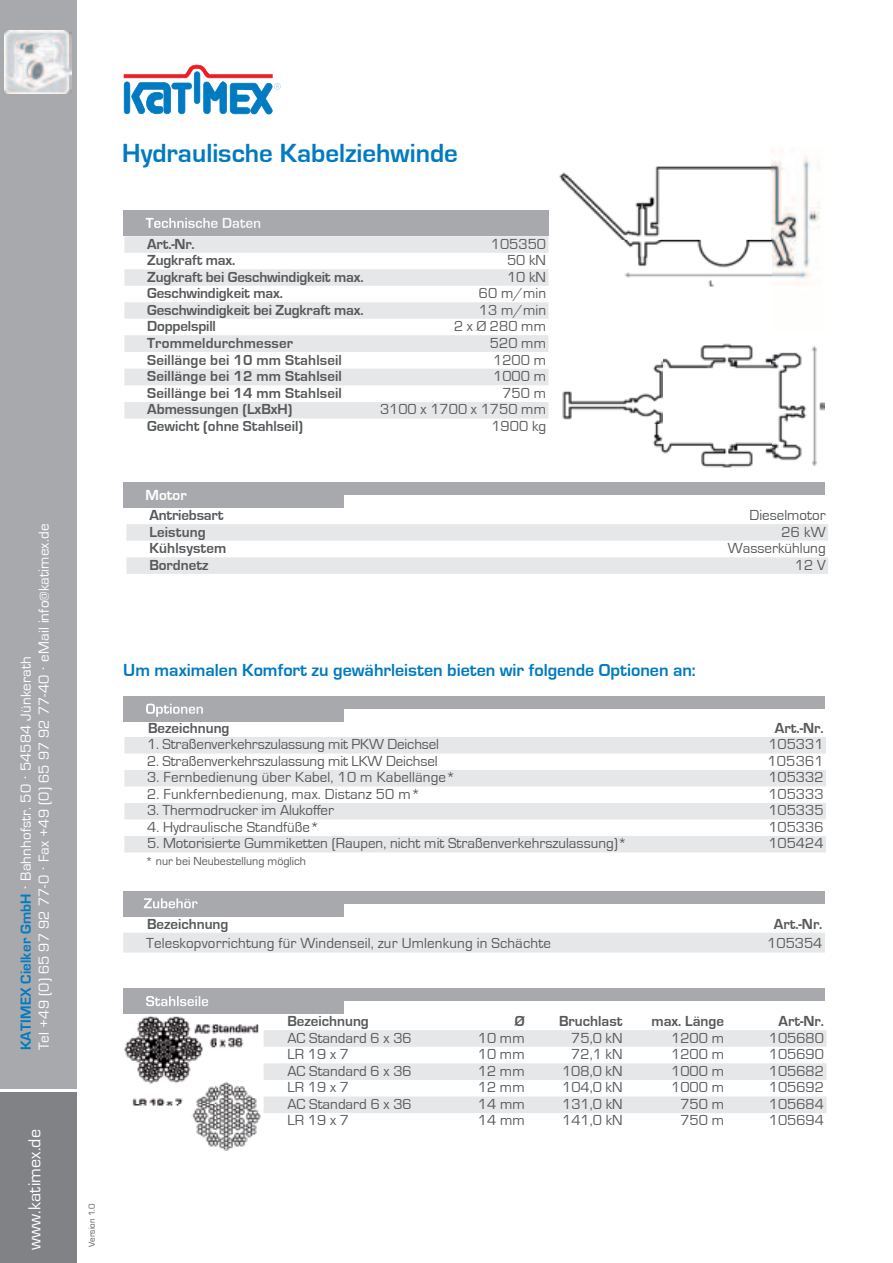
<style>
.page{position:relative;width:893px;height:1263px;background:#fff}
.page>*{position:absolute;margin:0;border:0;box-sizing:border-box;transform-origin:0 0}
.t1{font:700 27px "Eurostile";color:#007ac0}
.t2{font:700 18px "Eurostile";color:#007ac0}
.t3{font:18px "Eurostile";letter-spacing:.01em;color:#fff}
.t4{font:15px "Eurostile";color:#57585a}
.t5{font:700 15px "Eurostile";color:#57585a}
.t6{font:15px/18px "Eurostile";letter-spacing:.01em;color:#fff}
.t7{font:700 15px "Eurostile";color:#fff}
.t8{font:12px "Eurostile";color:#57585a}
.t9{font:9px "Eurostile";color:#57585a}
.s1{font-weight:700;color:#007ac0}
.s2{font-family:"Arial"}
</style>
<div class="page">
<img style="left:124px;top:1015px;width:137px;height:135px">
<img style="left:559px;top:150px;width:266px;height:318px">
<div style="left:0;top:1093px;width:77px;height:170px;background:#808285"></div>
<div style="left:0;top:0;width:77px;height:1089px;background:#a8a9ad"></div>
<svg style="left:124px;top:65px;width:157px;height:49px"></svg>
<img style="left:4px;top:30px;width:67px;height:64px">
<svg style="left:124px;top:236px;width:425px;height:183px;fill:#e7e8ea"></svg>
<div style="left:123px;top:210px;width:426px;height:26px;background:#a8a9ad"></div>
<div style="left:123px;top:696px;width:702px;height:26px;background:#a8a9ad"></div>
<div style="left:344px;top:709px;width:481px;height:13px;background:#fff"></div>
<div style="left:123px;top:989px;width:702px;height:25px;background:#a8a9ad"></div>
<div style="left:344px;top:1001px;width:481px;height:13px;background:#fff"></div>
<div style="left:123px;top:891px;width:702px;height:25px;background:#a8a9ad"></div>
<div style="left:344px;top:904px;width:481px;height:12px;background:#fff"></div>
<svg style="left:124px;top:737px;width:702px;height:115px;fill:#e6e7e9"></svg>
<svg style="left:264px;top:1030px;width:562px;height:83px;fill:#e6e7e9"></svg>
<div style="left:123px;top:933px;width:702px;height:19px;background:#e6e7e9"></div>
<div style="left:123px;top:483px;width:702px;height:25px;background:#a8a9ad"></div>
<div style="left:344px;top:495px;width:481px;height:13px;background:#fff"></div>
<svg style="left:127px;top:524px;width:701px;height:50px"></svg>
<p class="t6" style="left:17px;top:1050px;width:528px;rotate:-90deg"><span class="s1">KATIMEX Cielker GmbH</span> <span class="s2">·</span> Bahnhofstr. 50 <span class="s2">·</span> 54584 Jünkerath<br>Tel +49 (0) 65 97 92 77-0 <span class="s2">·</span> Fax +49 (0) 65 97 92 77-40 <span class="s2">·</span> eMail info@katimex.de</p>
<p class="t3" style="left:25px;top:1250px;width:123px;rotate:-90deg">www.katimex.de</p>
<h1 class="t1" style="left:122px;top:138px;width:337px">Hydraulische Kabelziehwinde</h1>
<p class="t7" style="left:146px;top:215px;width:117px">Technische Daten</p>
<p class="t5" style="left:147px;top:236px;width:49px">Art.-Nr.</p>
<p class="t4" style="left:491px;top:236px;width:57px">105350</p>
<p class="t5" style="left:147px;top:252px;width:90px">Zugkraft max.</p>
<p class="t4" style="left:507px;top:252px;width:41px">50 kN</p>
<p class="t5" style="left:147px;top:269px;width:218px">Zugkraft bei Geschwindigkeit max.</p>
<p class="t4" style="left:507px;top:269px;width:41px">10 kN</p>
<p class="t5" style="left:147px;top:285px;width:137px">Geschwindigkeit max.</p>
<p class="t4" style="left:479px;top:285px;width:69px">60 m/min</p>
<p class="t5" style="left:147px;top:302px;width:218px">Geschwindigkeit bei Zugkraft max.</p>
<p class="t4" style="left:479px;top:302px;width:69px">13 m/min</p>
<p class="t5" style="left:147px;top:318px;width:70px">Doppelspill</p>
<p class="t4" style="left:454px;top:318px;width:94px">2 x Ø 280 mm</p>
<p class="t5" style="left:147px;top:335px;width:148px">Trommeldurchmesser</p>
<p class="t4" style="left:490px;top:335px;width:58px">520 mm</p>
<p class="t5" style="left:147px;top:351px;width:196px">Seillänge bei 10 mm Stahlseil</p>
<p class="t4" style="left:493px;top:352px;width:54px">1200 m</p>
<p class="t5" style="left:147px;top:368px;width:196px">Seillänge bei 12 mm Stahlseil</p>
<p class="t4" style="left:493px;top:368px;width:54px">1000 m</p>
<p class="t5" style="left:147px;top:385px;width:196px">Seillänge bei 14 mm Stahlseil</p>
<p class="t4" style="left:502px;top:385px;width:45px">750 m</p>
<p class="t5" style="left:147px;top:401px;width:147px">Abmessungen (LxBxH)</p>
<p class="t4" style="left:380px;top:401px;width:168px">3100 x 1700 x 1750 mm</p>
<p class="t5" style="left:147px;top:418px;width:157px">Gewicht (ohne Stahlseil)</p>
<p class="t4" style="left:491px;top:418px;width:56px">1900 kg</p>
<p class="t7" style="left:146px;top:487px;width:43px">Motor</p>
<p class="t5" style="left:149px;top:507px;width:76px">Antriebsart</p>
<p class="t4" style="left:750px;top:507px;width:78px">Dieselmotor</p>
<p class="t5" style="left:149px;top:523px;width:58px">Leistung</p>
<p class="t4" style="left:781px;top:523px;width:46px">26 kW</p>
<p class="t5" style="left:149px;top:540px;width:79px">Kühlsystem</p>
<p class="t4" style="left:728px;top:540px;width:99px">Wasserkühlung</p>
<p class="t5" style="left:149px;top:557px;width:61px">Bordnetz</p>
<p class="t4" style="left:795px;top:557px;width:32px">12 V</p>
<p class="t2" style="left:123px;top:661px;width:574px">Um maximalen Komfort zu gewährleisten bieten wir folgende Optionen an:</p>
<p class="t7" style="left:146px;top:701px;width:60px">Optionen</p>
<p class="t5" style="left:148px;top:720px;width:83px">Bezeichnung</p>
<p class="t5" style="left:775px;top:720px;width:50px">Art.-Nr.</p>
<p class="t4" style="left:147px;top:736px;width:293px">1. Straßenverkehrszulassung mit PKW Deichsel</p>
<p class="t4" style="left:768px;top:736px;width:57px">105331</p>
<p class="t4" style="left:147px;top:753px;width:292px">2. Straßenverkehrszulassung mit LKW Deichsel</p>
<p class="t4" style="left:768px;top:753px;width:57px">105361</p>
<p class="t4" style="left:147px;top:769px;width:310px">3. Fernbedienung über Kabel, 10 m Kabellänge*</p>
<p class="t4" style="left:768px;top:769px;width:57px">105332</p>
<p class="t4" style="left:147px;top:786px;width:275px">2. Funkfernbedienung, max. Distanz 50 m*</p>
<p class="t4" style="left:768px;top:786px;width:57px">105333</p>
<p class="t4" style="left:147px;top:802px;width:188px">3. Thermodrucker im Alukoffer</p>
<p class="t4" style="left:768px;top:802px;width:57px">105335</p>
<p class="t4" style="left:147px;top:819px;width:174px">4. Hydraulische Standfüße*</p>
<p class="t4" style="left:768px;top:819px;width:57px">105336</p>
<p class="t4" style="left:147px;top:835px;width:481px">5. Motorisierte Gummiketten (Raupen, nicht mit Straßenverkehrszulassung)*</p>
<p class="t4" style="left:768px;top:835px;width:57px">105424</p>
<p class="t8" style="left:146px;top:855px;width:162px">* nur bei Neubestellung möglich</p>
<p class="t7" style="left:144px;top:895px;width:56px">Zubehör</p>
<p class="t5" style="left:147px;top:915px;width:83px">Bezeichnung</p>
<p class="t5" style="left:774px;top:915px;width:50px">Art.-Nr.</p>
<p class="t4" style="left:146px;top:935px;width:406px">Teleskopvorrichtung für Windenseil, zur Umlenkung in Schächte</p>
<p class="t4" style="left:767px;top:935px;width:57px">105354</p>
<p class="t7" style="left:146px;top:993px;width:65px">Stahlseile</p>
<p class="t5" style="left:287px;top:1013px;width:83px">Bezeichnung</p>
<p class="t5" style="left:515px;top:1013px;width:11px">Ø</p>
<p class="t5" style="left:559px;top:1013px;width:65px">Bruchlast</p>
<p class="t5" style="left:651px;top:1013px;width:74px">max. Länge</p>
<p class="t5" style="left:778px;top:1013px;width:47px">Art-Nr.</p>
<p class="t4" style="left:287px;top:1029px;width:126px">AC Standard 6 x 36</p>
<p class="t4" style="left:478px;top:1029px;width:48px">10 mm</p>
<p class="t4" style="left:571px;top:1029px;width:53px">75,0 kN</p>
<p class="t4" style="left:671px;top:1029px;width:54px">1200 m</p>
<p class="t4" style="left:769px;top:1029px;width:57px">105680</p>
<p class="t4" style="left:287px;top:1046px;width:63px">LR 19 x 7</p>
<p class="t4" style="left:478px;top:1046px;width:48px">10 mm</p>
<p class="t4" style="left:571px;top:1046px;width:53px">72,1 kN</p>
<p class="t4" style="left:671px;top:1046px;width:54px">1200 m</p>
<p class="t4" style="left:769px;top:1046px;width:57px">105690</p>
<p class="t4" style="left:287px;top:1063px;width:126px">AC Standard 6 x 36</p>
<p class="t4" style="left:478px;top:1063px;width:48px">12 mm</p>
<p class="t4" style="left:562px;top:1063px;width:62px">108,0 kN</p>
<p class="t4" style="left:671px;top:1063px;width:54px">1000 m</p>
<p class="t4" style="left:769px;top:1063px;width:57px">105682</p>
<p class="t4" style="left:287px;top:1079px;width:63px">LR 19 x 7</p>
<p class="t4" style="left:478px;top:1079px;width:48px">12 mm</p>
<p class="t4" style="left:562px;top:1079px;width:62px">104,0 kN</p>
<p class="t4" style="left:671px;top:1079px;width:54px">1000 m</p>
<p class="t4" style="left:769px;top:1079px;width:57px">105692</p>
<p class="t4" style="left:287px;top:1096px;width:126px">AC Standard 6 x 36</p>
<p class="t4" style="left:478px;top:1096px;width:48px">14 mm</p>
<p class="t4" style="left:562px;top:1096px;width:62px">131,0 kN</p>
<p class="t4" style="left:680px;top:1096px;width:45px">750 m</p>
<p class="t4" style="left:769px;top:1096px;width:57px">105684</p>
<p class="t4" style="left:287px;top:1112px;width:63px">LR 19 x 7</p>
<p class="t4" style="left:478px;top:1112px;width:48px">14 mm</p>
<p class="t4" style="left:562px;top:1112px;width:62px">141,0 kN</p>
<p class="t4" style="left:680px;top:1112px;width:45px">750 m</p>
<p class="t4" style="left:769px;top:1112px;width:57px">105694</p>
<p class="t9" style="left:87px;top:1247px;width:45px;rotate:-90deg">Version 1.0</p>
</div>
